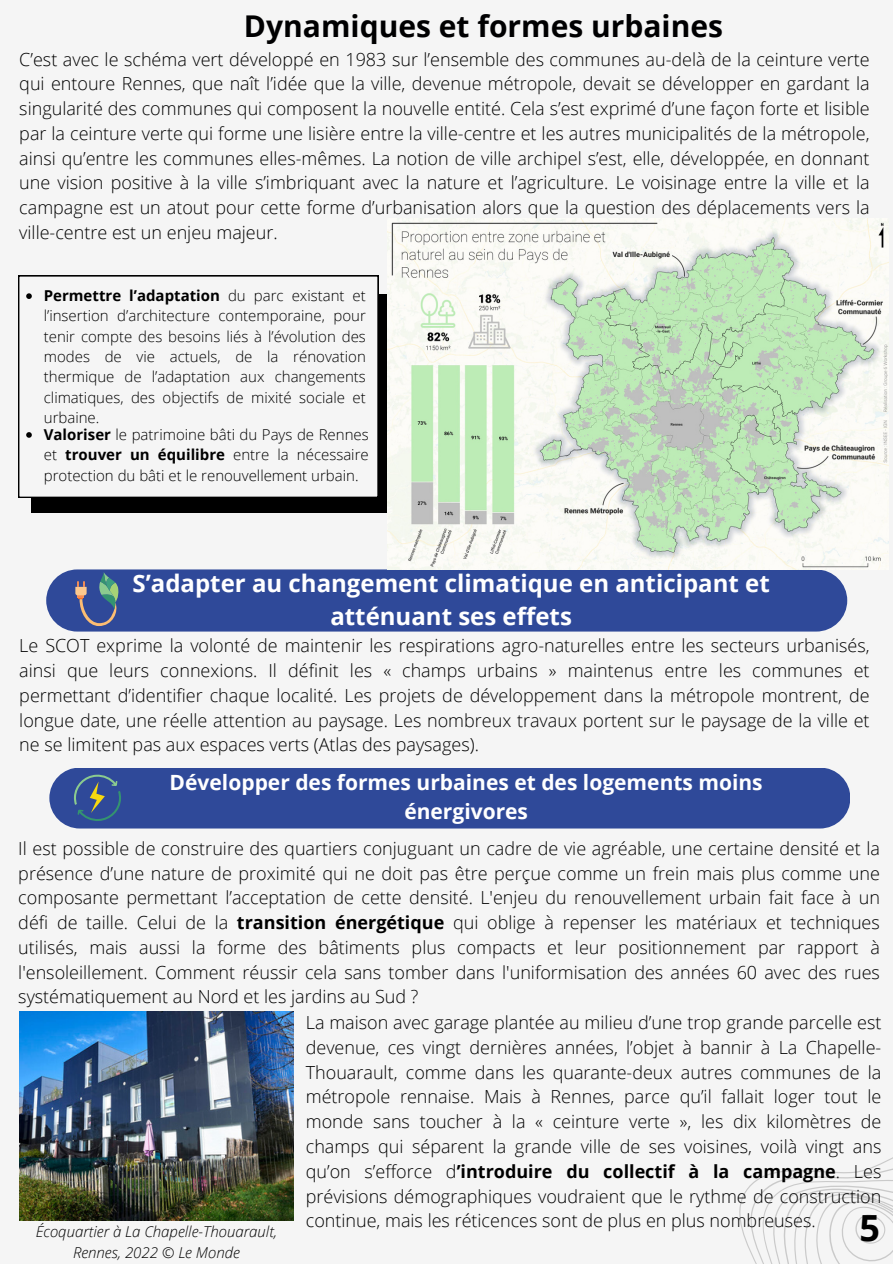
<style>
.page{position:relative;width:893px;height:1264px;background:#fff}
.page>*{position:absolute;margin:0;border:0;box-sizing:border-box;transform-origin:0 0}
.t1{font:700 36px "Open Sans";color:#000}
.t2{font:700 30px "Open Sans";color:#000001}
.t3{font:700 24px/32.7px "Open Sans";color:#fff;text-align:center}
.t4{font:700 21px/29.2px "Open Sans";color:#fff;text-align:center}
.t5{font:300 18px/24.8px "Open Sans";color:#000;text-align:justify}
.t6{font:300 15px/20.2px "Open Sans";color:#000;text-align:justify}
.t7{font:italic 300 15px/20.2px "Open Sans";color:#000;text-align:center}
.s1{font-weight:700}
</style>
<div class="page">
<div style="left:0;top:0;width:892px;height:1263px;background:#f5f5f5"></div>
<svg style="left:739px;top:1158px;width:153px;height:105px"></svg>
<div style="left:31px;top:294px;width:361px;height:219px;background:#000"></div>
<div style="left:18px;top:275px;width:360px;height:222px;background:#f5f5f5"></div>
<svg style="left:26px;top:432px;width:6px;height:6px"></svg>
<svg style="left:26px;top:293px;width:6px;height:6px"></svg>
<div style="left:46px;top:569px;width:801px;height:62px;background:#2f4999;border-radius:31px"></div>
<svg style="left:75px;top:572px;width:44px;height:54px"></svg>
<div style="left:49px;top:767px;width:801px;height:61px;background:#2f4999;border-radius:30px"></div>
<svg style="left:74px;top:774px;width:47px;height:47px"></svg>
<img style="left:19px;top:1011px;width:275px;height:208px">
<img style="left:388px;top:218px;width:500px;height:351px">
<p class="t2" style="left:244px;top:5px;width:480px">Dynamiques et formes urbaines</p>
<p class="t5" style="left:19px;top:46px;width:851px">C’est avec le schéma vert développé en 1983 sur l’ensemble des communes au-delà de la ceinture verte qui entoure Rennes, que naît l’idée que la ville, devenue métropole, devait se développer en gardant la singularité des communes qui composent la nouvelle entité. Cela s’est exprimé d’une façon forte et lisible par la ceinture verte qui forme une lisière entre la ville-centre et les autres municipalités de la métropole, ainsi qu’entre les communes elles-mêmes. La notion de ville archipel s’est, elle, développée, en donnant une vision positive à la ville s’imbriquant avec la nature et l’agriculture. Le voisinage entre la ville et la campagne est un atout pour cette forme d’urbanisation alors que la question des déplacements vers la ville-centre est un enjeu majeur.</p>
<h4 class="t6" style="left:44px;top:285px;width:323px"><span class="s1">Permettre l’adaptation</span> du parc existant et l’insertion d’architecture contemporaine, pour tenir compte des besoins liés à l’évolution des modes de vie actuels, de la rénovation thermique de l’adaptation aux changements climatiques, des objectifs de mixité sociale et urbaine.</h4>
<h1 class="t6" style="left:44px;top:424px;width:326px"><span class="s1">Valoriser</span> le patrimoine bâti du Pays de Rennes et <span class="s1">trouver un équilibre</span> entre la nécessaire protection du bâti et le renouvellement urbain.</h1>
<p class="t3" style="left:132px;top:566px;width:638px">S’adapter au changement climatique en anticipant et atténuant ses effets</p>
<h3 class="t5" style="left:19px;top:633px;width:851px">Le SCOT exprime la volonté de maintenir les respirations agro-naturelles entre les secteurs urbanisés, ainsi que leurs connexions. Il définit les « champs urbains » maintenus entre les communes et permettant d’identifier chaque localité. Les projets de développement dans la métropole montrent, de longue date, une réelle attention au paysage. Les nombreux travaux portent sur le paysage de la ville et ne se limitent pas aux espaces verts (Atlas des paysages).</h3>
<p class="t4" style="left:170px;top:767px;width:594px">Développer des formes urbaines et des logements moins énergivores</p>
<h4 class="t5" style="left:18px;top:835px;width:863px">Il est possible de construire des quartiers conjuguant un cadre de vie agréable, une certaine densité et la présence d’une nature de proximité qui ne doit pas être perçue comme un frein mais plus comme une composante permettant l’acceptation de cette densité. L'enjeu du renouvellement urbain fait face à un défi de taille. Celui de la <span class="s1">transition énergétique</span> qui oblige à repenser les matériaux et techniques utilisés, mais aussi la forme des bâtiments plus compacts et leur positionnement par rapport à l'ensoleillement. Comment réussir cela sans tomber dans l'uniformisation des années 60 avec des rues systématiquement au Nord et les jardins au Sud ?</h4>
<p class="t7" style="left:36px;top:1221px;width:243px">Écoquartier à La Chapelle-Thouarault,<br>Rennes, 2022 © Le Monde</p>
<p class="t5" style="left:306px;top:1009px;width:577px">La maison avec garage plantée au milieu d’une trop grande parcelle est devenue, ces vingt dernières années, l’objet à bannir à La Chapelle-Thouarault, comme dans les quarante-deux autres communes de la métropole rennaise. Mais à Rennes, parce qu’il fallait loger tout le monde sans toucher à la « ceinture verte », les dix kilomètres de champs qui séparent la grande ville de ses voisines, voilà vingt ans qu’on s’efforce d<span class="s1">’introduire du collectif à la campagne</span>. Les prévisions démographiques voudraient que le rythme de construction continue, mais les réticences sont de plus en plus nombreuses.</p>
<h4 class="t1" style="left:859px;top:1202px;width:22px">5</h4>
</div>
